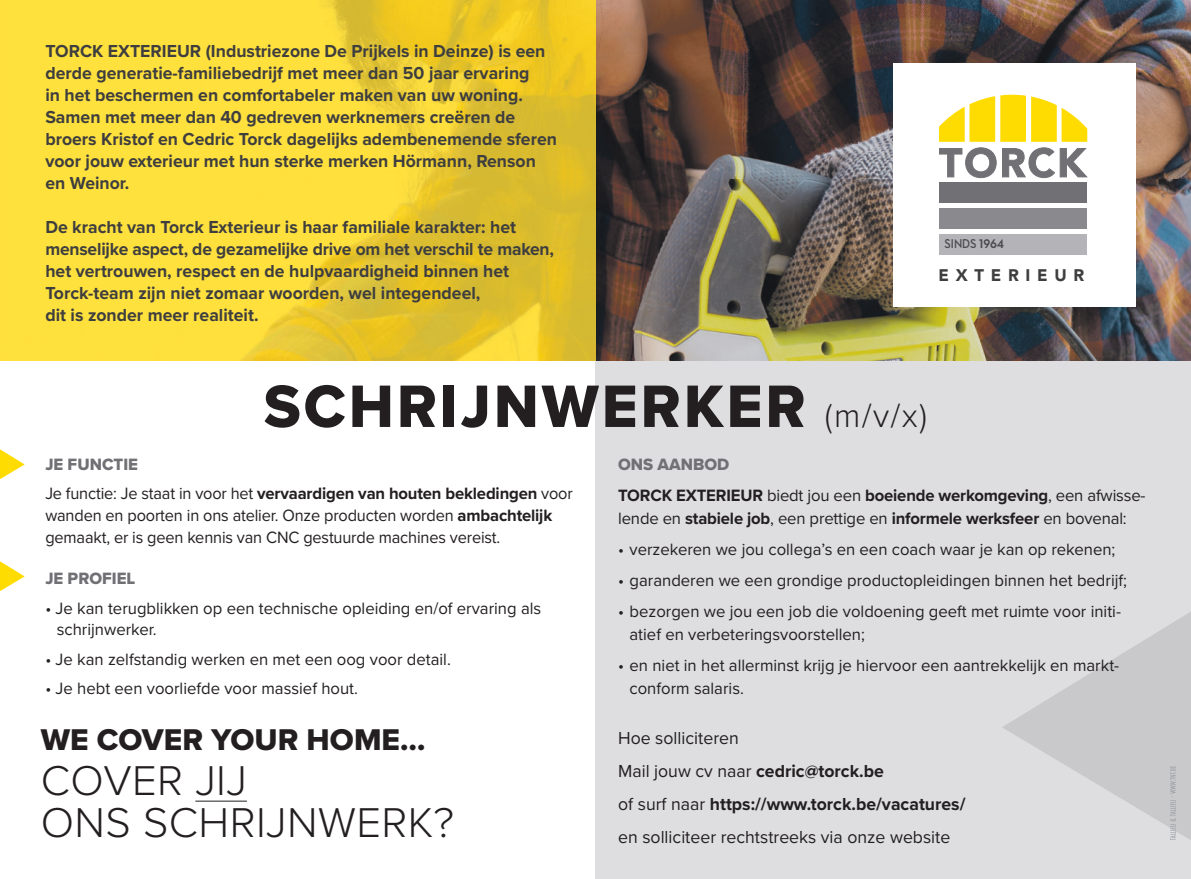
<style>
.page{position:relative;width:1191px;height:879px;background:#fff}
.page>*{position:absolute;margin:0;border:0;box-sizing:border-box;transform-origin:0 0}
.t1{font:62px "Proxima Nova Extrabld";letter-spacing:.05em;color:#231f20}
.t2{font:300 43.2px/41.4px "Proxima Nova";letter-spacing:.01em;color:#231f20}
.t3{font:31.2px "Proxima Nova Extrabld";color:#231f20}
.t4{font:700 18px/22px "Proxima Nova";color:#3e3e3f}
.t5{font:18px/33px "Proxima Nova";color:#231f20}
.t6{font:17px/23.2px "Proxima Nova";color:#231f20}
.t7{font:17px/21.6px "Proxima Nova";color:#231f20;scale:.96 1}
.t8{font:700 17px/23.2px "Proxima Nova";letter-spacing:-.01em;color:#231f20}
.t9{font:17px "Proxima Nova Extrabld";color:#717074}
.t10{font:900 16.6px "Avenir LT Std";letter-spacing:.405em;color:#3e3e3f}
.t11{font:700 13px "Neutraface 2 Display";color:#4b4c4d;scale:.92 1}
.s1{font-size:16.4px}
.s2{font-family:"Proxima Nova";font-weight:300;font-size:34px}
.s3{font-weight:700}
.s4{font-weight:400}
</style>
<div class="page">
<div style="left:595px;top:360px;width:596px;height:519px;background:#dedee1"></div>
<img style="left:0;top:0;width:1191px;height:360px">
<div style="left:893px;top:63px;width:242px;height:244px;background:#fff"></div>
<div style="left:939px;top:182px;width:147px;height:21px;background:#717074"></div>
<div style="left:939px;top:208px;width:147px;height:21px;background:#8a8a8e"></div>
<div style="left:939px;top:234px;width:147px;height:21px;background:#b4b3b7"></div>
<svg style="left:939px;top:95px;width:148px;height:83px"></svg>
<svg style="left:0;top:449px;width:25px;height:30px"></svg>
<svg style="left:0;top:561px;width:25px;height:30px"></svg>
<svg style="left:1002px;top:612px;width:189px;height:228px"></svg>
<svg style="left:1170px;top:766px;width:5px;height:74px"></svg>
<hr style="left:195px;top:800px;width:52px;height:1px;background:#231f20">
<p class="t4" style="left:45px;top:41px;width:513px">TORCK EXTERIEUR (Industriezone De Prijkels in Deinze) is een derde generatie-familiebedrijf met meer dan 50 jaar ervaring<br>in het beschermen en comfortabeler maken van uw woning.<br>Samen met meer dan 40 gedreven werknemers creëren de broers Kristof en Cedric Torck dagelijks adembenemende sferen voor jouw exterieur met hun sterke merken Hörmann, Renson en Weinor.</p>
<p class="t4" style="left:45px;top:217px;width:510px">De kracht van Torck Exterieur is haar familiale karakter: het menselijke aspect, de gezamelijke drive om het verschil te maken, het vertrouwen, respect en de hulpvaardigheid binnen het Torck-team zijn niet zomaar woorden, wel integendeel,<br>dit is zonder meer realiteit.</p>
<p class="t11" style="left:944px;top:237px;width:66px">SINDS <span class="s1">1964</span></p>
<p class="t10" style="left:938px;top:265px;width:147px">EXTERIEUR</p>
<h1 class="t1" style="left:264px;top:369px;width:665px">SCHRIJNWERKER <span class="s2">(m/v/x)</span></h1>
<p class="t9" style="left:45px;top:454px;width:94px">JE FUNCTIE</p>
<p class="t7" style="left:45px;top:483px;width:551px">Je functie: Je staat in voor het <span class="s3">vervaardigen van houten bekledingen</span> voor wanden en poorten in ons atelier. Onze producten worden <span class="s3">ambachtelijk </span>gemaakt, er is geen kennis van CNC gestuurde machines vereist.</p>
<p class="t9" style="left:45px;top:568px;width:91px">JE PROFIEL</p>
<p class="t6" style="left:57px;top:597px;width:486px;line-height:21.6px;text-indent:-11px">• Je kan terugblikken op een technische opleiding en/of ervaring als schrijnwerker.</p>
<p class="t6" style="left:45px;top:648px;width:407px">• Je kan zelfstandig werken en met een oog voor detail.</p>
<p class="t6" style="left:45px;top:677px;width:314px">• Je hebt een voorliefde voor massief hout.</p>
<h3 class="t3" style="left:41px;top:721px;width:386px">WE COVER YOUR HOME…</h3>
<h2 class="t2" style="left:41px;top:761px;width:415px">COVER JIJ<br>ONS SCHRIJNWERK?</h2>
<p class="t9" style="left:618px;top:454px;width:113px">ONS AANBOD</p>
<p class="t8" style="left:618px;top:484px;width:529px">TORCK EXTERIEUR <span class="s4">biedt jou een</span> boeiende werkomgeving<span class="s4">, een afwisse&shy;lende en</span> stabiele job<span class="s4">, een prettige en</span> informele werksfeer <span class="s4">en bovenal:</span></p>
<p class="t6" style="left:618px;top:538px;width:499px">• verzekeren we jou collega’s en een coach waar je kan op rekenen;</p>
<p class="t6" style="left:618px;top:569px;width:510px">• garanderen we een grondige productopleidingen binnen het bedrijf;</p>
<p class="t6" style="left:629px;top:600px;width:493px;text-indent:-11px">• bezorgen we jou een job die voldoening geeft met ruimte voor initi&shy;atief en verbeteringsvoorstellen;</p>
<p class="t6" style="left:629px;top:654px;width:491px;text-indent:-11px">• en niet in het allerminst krijg je hiervoor een aantrekkelijk en markt&shy;conform salaris.</p>
<p class="t5" style="left:618px;top:721px;width:349px">Hoe solliciteren<br>Mail jouw cv naar <span class="s3">cedric@torck.be<br></span>of surf naar <span class="s3">https://www.torck.be/vacatures/ </span>en solliciteer rechtstreeks via onze website</p>
</div>
